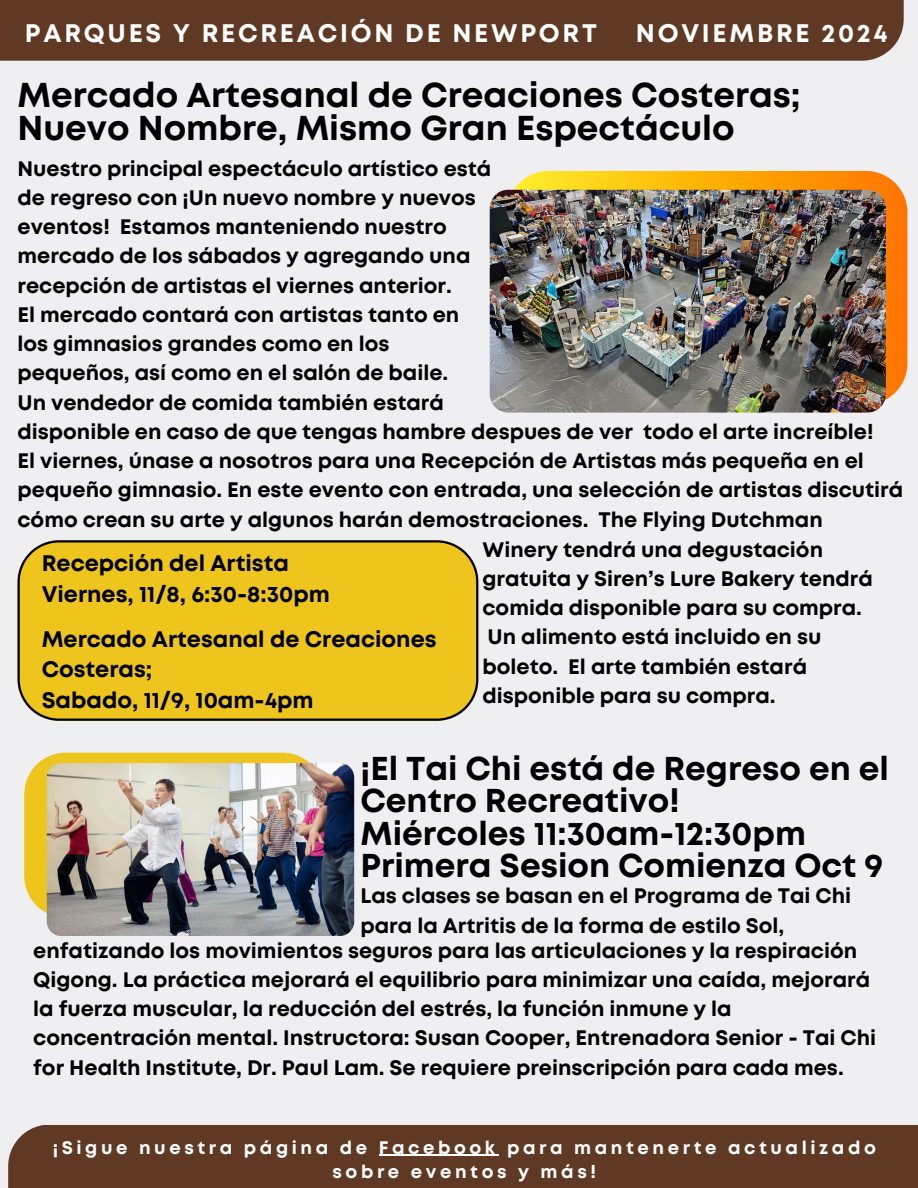
<style>
.page{position:relative;width:918px;height:1188px;background:#efeff1}
.page>*{position:absolute;margin:0;border:0;box-sizing:border-box;transform-origin:0 0}
.t1{font:700 34.5px/33.8px "Mont";color:#000}
.t2{font:700 33px/32.7px "Mont";color:#000}
.t3{font:700 25.35px "Mont";letter-spacing:.11em;color:#fff}
.t4{font:700 22.5px/30.6px "Mont";color:#000}
.t5{font:700 21px/29.2px "Mont";color:#000}
.t6{font:700 18.15px/24.8px "Mont";letter-spacing:.2em;color:#fff;text-align:center}
</style>
<div class="page">
<div style="left:8px;top:1125px;width:910px;height:63px;background:#5f3924"></div>
<div style="left:0;top:0;width:904px;height:61px;background:#5f3924"></div>
<hr style="left:379px;top:1155px;width:120px;height:1px;background:#fff">
<svg style="left:507px;top:171px;width:400px;height:229px;background:#fca119"></svg>
<img style="left:490px;top:190px;width:396px;height:223px;border-radius:18px">
<svg style="left:18px;top:540px;width:460px;height:180px;background:#e2bc20"></svg>
<div style="left:24px;top:753px;width:300px;height:165px;background:#eec51d;border-radius:42px"></div>
<img style="left:47px;top:763px;width:307px;height:173px;border-radius:14px">
<h2 class="t3" style="left:25px;top:24px;width:573px">PARQUES Y RECREACIÓN DE NEWPORT</h2>
<p class="t3" style="left:636px;top:24px;width:253px">NOVIEMBRE 2024</p>
<h3 class="t1" style="left:18px;top:80px;width:785px">Mercado Artesanal de Creaciones Costeras;<br>Nuevo Nombre, Mismo Gran Espectáculo</h3>
<h3 class="t5" style="left:18px;top:155px;width:887px">Nuestro principal espectáculo artístico está<br>de regreso con ¡Un nuevo nombre y nuevos<br>eventos! Estamos manteniendo nuestro<br>mercado de los sábados y agregando una<br>recepción de artistas el viernes anterior.<br>El mercado contará con artistas tanto en<br>los gimnasios grandes como en los<br>pequeños, así como en el salón de baile.<br>Un vendedor de comida también estará<br>disponible en caso de que tengas hambre despues de ver todo el arte increíble!<br>El viernes, únase a nosotros para una Recepción de Artistas más pequeña en el pequeño gimnasio. En este evento con entrada, una selección de artistas discutirá cómo crean su arte y algunos harán demostraciones. The Flying Dutchman</h3>
<h3 class="t4" style="left:42px;top:550px;width:290px">Recepción del Artista<br>Viernes, 11/8, 6:30-8:30pm</h3>
<h3 class="t4" style="left:42px;top:625px;width:396px">Mercado Artesanal de Creaciones<br>Costeras;<br>Sabado, 11/9, 10am-4pm</h3>
<p class="t5" style="left:483px;top:536px;width:392px">Winery tendrá una degustación gratuita y Siren’s Lure Bakery tendrá comida disponible para su compra.<br>Un alimento está incluido en su boleto. El arte también estará disponible para su compra.</p>
<h3 class="t2" style="left:361px;top:754px;width:530px">¡El Tai Chi está de Regreso en el<br>Centro Recreativo!<br>Miércoles 11:30am-12:30pm<br>Primera Sesion Comienza Oct 9</h3>
<p class="t5" style="left:361px;top:883px;width:492px">Las clases se basan en el Programa de Tai Chi para la Artritis de la forma de estilo Sol,</p>
<h3 class="t5" style="left:33px;top:937px;width:844px">enfatizando los movimientos seguros para las articulaciones y la respiración Qigong. La práctica mejorará el equilibrio para minimizar una caída, mejorará la fuerza muscular, la reducción del estrés, la función inmune y la concentración mental. Instructora: Susan Cooper, Entrenadora Senior - Tai Chi for Health Institute, Dr. Paul Lam. Se requiere preinscripción para cada mes.</h3>
<h1 class="t6" style="left:53px;top:1136px;width:825px">¡Sigue nuestra página de Facebook para mantenerte actualizado sobre eventos y más!</h1>
</div>
